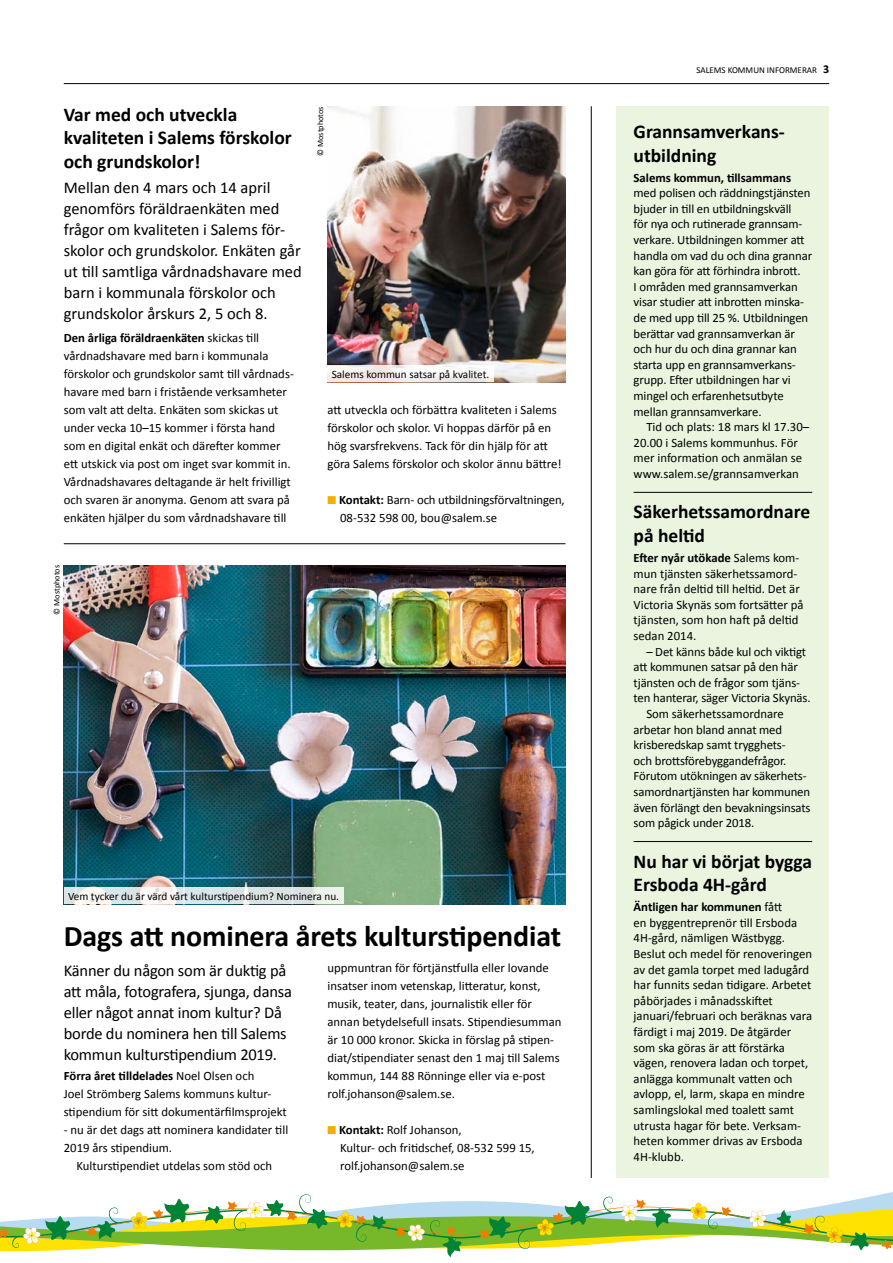
<style>
.page{position:relative;width:893px;height:1263px;background:#fff}
.page>*{position:absolute;margin:0;border:0;box-sizing:border-box;transform-origin:0 0}
.t1{font:700 30px "Calibri";letter-spacing:-.005em;color:#000}
.t2{font:700 19.5px/23.7px "Calibri";color:#000}
.t3{font:16.5px/21px "Calibri";letter-spacing:-.015em;color:#000}
.t4{font:12.75px/15.6px "Calibri";color:#000}
.t5{font:700 12.75px "Calibri";color:#000}
.t6{font:11.25px "Calibri";color:#000}
.t7{font:9px "Calibri";color:#000}
.t8{font:8.25px "Calibri";color:#000}
.s1{font-weight:700}
.s2{color:#f2af00}
.s3{font-weight:700;font-size:12px}
</style>
<div class="page">
<hr style="left:64px;top:83px;width:765px;height:1px;background:#000">
<svg style="left:0;top:1198px;width:893px;height:59px"></svg>
<div style="left:617px;top:106px;width:212px;height:1072px;background:#eaf4df"></div>
<hr style="left:634px;top:492px;width:178px;height:1px;background:#000">
<hr style="left:634px;top:841px;width:178px;height:1px;background:#000">
<hr style="left:591px;top:106px;width:1px;height:1072px;background:#000">
<img style="left:64px;top:565px;width:502px;height:339px">
<hr style="left:64px;top:543px;width:502px;height:1px;background:#000">
<svg style="left:64px;top:887px;width:279px;height:17px;fill:#dce7e9"></svg>
<img style="left:327px;top:106px;width:239px;height:276px">
<svg style="left:327px;top:365px;width:167px;height:17px"></svg>
<h2 class="t2" style="left:64px;top:102px;width:229px">Var med och utveckla kvaliteten i Salems förskolor och grundskolor!</h2>
<p class="t3" style="left:64px;top:176px;width:239px">Mellan den 4 mars och 14 april genomförs föräldraenkäten med frågor om kvaliteten i Salems för&shy;skolor och grundskolor. Enkäten går ut till samtliga vårdnadshavare med barn i kommunala förskolor och grundskolor årskurs 2, 5 och 8.</p>
<p class="t4" style="left:64px;top:328px;width:232px;line-height:18px"><span class="s1">Den årliga föräldraenkäten</span> skickas till vårdnadshavare med barn i kommunala förskolor och grundskolor samt till vårdnads&shy;havare med barn i fristående verksamheter som valt att delta. Enkäten som skickas ut under vecka 10–15 kommer i första hand som en digital enkät och därefter kommer ett utskick via post om inget svar kommit in.<br>Vårdnadshavares deltagande är helt frivilligt och svaren är anonyma. Genom att svara på enkäten hjälper du som vårdnadshavare till</p>
<p class="t8" style="left:52px;top:614px;width:51px;rotate:-90deg">© Mostphotos</p>
<p class="t8" style="left:315px;top:156px;width:51px;rotate:-90deg">© Mostphotos</p>
<p class="t6" style="left:332px;top:367px;width:159px">Salems kommun satsar på kvalitet.</p>
<p class="t4" style="left:327px;top:400px;width:236px;line-height:18px">att utveckla och förbättra kvaliteten i Salems förskolor och skolor. Vi hoppas därför på en hög svarsfrekvens. Tack för din hjälp för att göra Salems förskolor och skolor ännu bättre!</p>
<p class="t4" style="left:340px;top:490px;width:226px;line-height:18px;text-indent:-13px"><span class="s2">■</span> <span class="s1">Kontakt:</span> Barn- och utbildningsförvaltningen,<br>08-532 598 00, bou@salem.se</p>
<p class="t6" style="left:68px;top:889px;width:273px">Vem tycker du är värd vårt kulturstipendium? Nominera nu.</p>
<h1 class="t1" style="left:64px;top:918px;width:499px">Dags att nominera årets kulturstipendiat</h1>
<p class="t3" style="left:64px;top:959px;width:230px">Känner du någon som är duktig på att måla, fotografera, sjunga, dansa eller något annat inom kultur? Då borde du nominera hen till Salems kommun kulturstipendium 2019.</p>
<p class="t4" style="left:64px;top:1066px;width:225px;line-height:18px"><span class="s1">Förra året tilldelades</span> Noel Olsen och<br>Joel Strömberg Salems kommuns kultur&shy;stipendium för sitt dokumentärfilmsprojekt</p>
<p class="t4" style="left:64px;top:1120px;width:226px;line-height:18px">- nu är det dags att nominera kandidater till<br>2019 års stipendium.</p>
<p class="t4" style="left:77px;top:1157px;width:197px">Kulturstipendiet utdelas som stöd och</p>
<p class="t4" style="left:327px;top:958px;width:236px;line-height:18px">uppmuntran för förtjänstfulla eller lovande insatser inom vetenskap, litteratur, konst, musik, teater, dans, journalistik eller för annan betydelsefull insats. Stipendiesumman är 10 000 kronor. Skicka in förslag på stipen&shy;diat/stipendiater senast den 1 maj till Salems kommun, 144 88 Rönninge eller via e-post rolf.johanson@salem.se.</p>
<p class="t4" style="left:340px;top:1120px;width:196px;line-height:18px;text-indent:-13px"><span class="s2">■</span> <span class="s1">Kontakt:</span> Rolf Johanson,<br>Kultur- och fritidschef, 08-532 599 15, rolf.johanson@salem.se</p>
<p class="t7" style="left:696px;top:64px;width:134px">SALEMS KOMMUN INFORMERAR <span class="s3">3</span></p>
<h2 class="t2" style="left:634px;top:119px;width:153px">Grannsamverkans&shy;utbildning</h2>
<p class="t5" style="left:634px;top:169px;width:159px">Salems kommun, tillsammans</p>
<p class="t4" style="left:634px;top:184px;width:180px">med polisen och räddningstjänsten bjuder in till en utbildningskväll<br>för nya och rutinerade grannsam&shy;verkare. Utbildningen kommer att handla om vad du och dina grannar kan göra för att förhindra inbrott.<br>I områden med grannsamverkan visar studier att inbrotten minska&shy;de med upp till 25 %. Utbildningen berättar vad grannsamverkan är och hur du och dina grannar kan starta upp en grannsamverkans&shy;grupp. Efter utbildningen har vi mingel och erfarenhetsutbyte mellan grannsamverkare.</p>
<p class="t4" style="left:634px;top:419px;width:177px;text-indent:13px">Tid och plats: 18 mars kl 17.30–<br>20.00 i Salems kommunhus. För mer information och anmälan se www.salem.se/grannsamverkan</p>
<h2 class="t2" style="left:634px;top:499px;width:178px">Säkerhetssamordnare på heltid</h2>
<p class="t4" style="left:634px;top:549px;width:172px"><span class="s1">Efter nyår utökade</span> Salems kom&shy;mun tjänsten säkerhetssamord&shy;nare från deltid till heltid. Det är<br>Victoria Skynäs som fortsätter på tjänsten, som hon haft på deltid sedan 2014.</p>
<p class="t4" style="left:646px;top:643px;width:161px">– Det känns både kul och viktigt</p>
<p class="t4" style="left:634px;top:658px;width:166px">att kommunen satsar på den här</p>
<p class="t4" style="left:634px;top:674px;width:168px">tjänsten och de frågor som tjäns-</p>
<p class="t4" style="left:634px;top:690px;width:179px">ten hanterar, säger Victoria Skynäs.</p>
<p class="t4" style="left:646px;top:705px;width:139px">Som säkerhetssamordnare</p>
<p class="t4" style="left:634px;top:721px;width:150px">arbetar hon bland annat med</p>
<p class="t4" style="left:634px;top:737px;width:154px">krisberedskap samt trygghets-</p>
<p class="t4" style="left:634px;top:752px;width:154px">och brottsförebyggandefrågor.</p>
<p class="t4" style="left:634px;top:768px;width:174px">Förutom utökningen av säkerhets-</p>
<p class="t4" style="left:634px;top:783px;width:178px">samordnartjänsten har kommunen</p>
<p class="t4" style="left:634px;top:799px;width:178px">även förlängt den bevakningsinsats</p>
<p class="t4" style="left:634px;top:815px;width:122px">som pågick under 2018.</p>
<h2 class="t2" style="left:634px;top:848px;width:180px">Nu har vi börjat bygga<br>Ersboda 4H-gård</h2>
<p class="t4" style="left:634px;top:898px;width:180px"><span class="s1">Äntligen har kommunen</span> fått<br>en byggentreprenör till Ersboda<br>4H-gård, nämligen Wästbygg.<br>Beslut och medel för renoveringen av det gamla torpet med ladugård har funnits sedan tidigare. Arbetet påbörjades i månadsskiftet januari/februari och beräknas vara färdigt i maj 2019. De åtgärder som ska göras är att förstärka vägen, renovera ladan och torpet, anlägga kommunalt vatten och avlopp, el, larm, skapa en mindre samlingslokal med toalett samt utrusta hagar för bete. Verksam&shy;heten kommer drivas av Ersboda<br>4H-klubb.</p>
</div>
